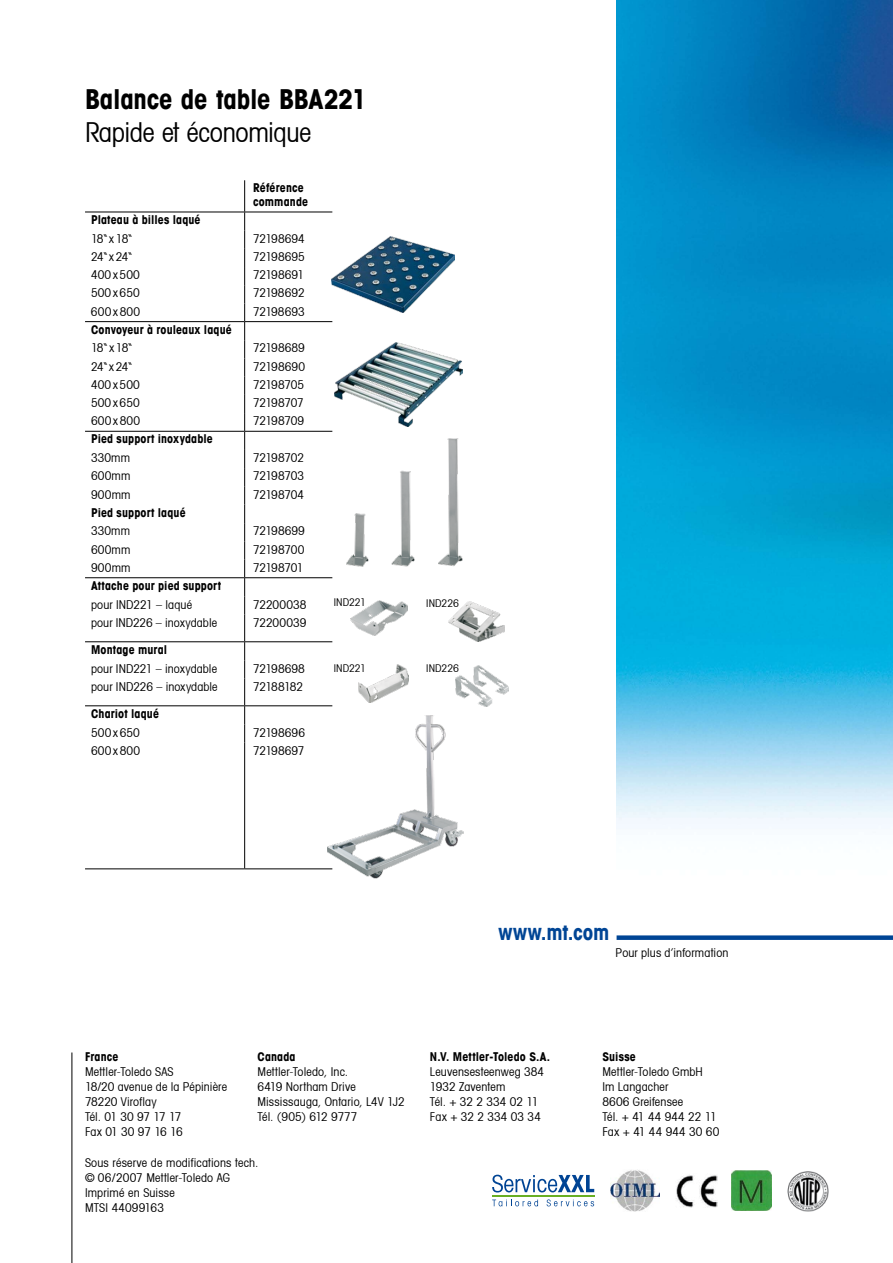
<style>
.page{position:relative;width:893px;height:1263px;background:#fff}
.page>*{position:absolute;margin:0;border:0;box-sizing:border-box;transform-origin:0 0}
.t1{font:700 condensed 27px "Avant Garde";letter-spacing:-.01em;color:#000}
.t2{font:condensed 27px "Avant Garde";letter-spacing:-.015em;color:#000}
.t3{font:700 condensed 21px "Avant Garde";letter-spacing:.01em;color:#004595}
.t4{font:condensed 12px/15px "Avant Garde";letter-spacing:.01em;color:#000}
.t5{font:700 condensed 12px/13.5px "Avant Garde";letter-spacing:.01em;color:#000}
.t6{font:condensed 12px "Avant Garde";letter-spacing:-.025em;color:#000}
.t7{font:condensed 12px "Avant Garde";letter-spacing:-.01em;color:#000}
.t8{font:condensed 12px "Avant Garde";letter-spacing:-.03em;color:#000}
.t9{font:condensed 12px "Avant Garde";letter-spacing:-.045em;color:#000}
.t10{font:condensed 10.5px "Avant Garde";letter-spacing:.005em;color:#000}
</style>
<div class="page">
<img style="left:617px;top:0;width:276px;height:829px">
<div style="left:617px;top:935px;width:276px;height:5px;background:#004595"></div>
<hr style="left:72px;top:1052px;width:1px;height:211px;background:#000">
<hr style="left:244px;top:180px;width:1px;height:32px;background:#000">
<hr style="left:85px;top:868px;width:160px;height:1px;background:#000">
<hr style="left:245px;top:212px;width:87px;height:1px;background:#000">
<hr style="left:85px;top:212px;width:160px;height:1px;background:#000">
<hr style="left:244px;top:743px;width:1px;height:125px;background:#000">
<hr style="left:245px;top:868px;width:87px;height:1px;background:#000">
<hr style="left:85px;top:321px;width:160px;height:1px;background:#000">
<hr style="left:245px;top:321px;width:87px;height:1px;background:#000">
<hr style="left:85px;top:431px;width:160px;height:1px;background:#000">
<hr style="left:245px;top:431px;width:87px;height:1px;background:#000">
<hr style="left:85px;top:577px;width:160px;height:1px;background:#000">
<hr style="left:245px;top:577px;width:87px;height:1px;background:#000">
<hr style="left:85px;top:641px;width:160px;height:1px;background:#000">
<hr style="left:245px;top:641px;width:87px;height:1px;background:#000">
<hr style="left:85px;top:705px;width:160px;height:1px;background:#000">
<hr style="left:245px;top:705px;width:87px;height:1px;background:#000">
<svg style="left:244px;top:212px;width:1px;height:531px"></svg>
<img style="left:787px;top:1171px;width:42px;height:40px">
<img style="left:676px;top:1174px;width:42px;height:33px">
<img style="left:731px;top:1170px;width:41px;height:41px">
<svg style="left:492px;top:1175px;width:102px;height:17px"></svg>
<svg style="left:492px;top:1199px;width:46px;height:7px"></svg>
<svg style="left:547px;top:1199px;width:47px;height:7px"></svg>
<hr style="left:492px;top:1196px;width:102px;height:1px;background:#69af23">
<img style="left:610px;top:1170px;width:50px;height:42px">
<img style="left:332px;top:236px;width:123px;height:76px">
<img style="left:335px;top:342px;width:128px;height:85px">
<img style="left:439px;top:438px;width:24px;height:128px">
<img style="left:350px;top:600px;width:58px;height:36px">
<img style="left:449px;top:602px;width:55px;height:39px">
<img style="left:359px;top:664px;width:49px;height:38px">
<img style="left:455px;top:666px;width:53px;height:40px">
<img style="left:391px;top:470px;width:24px;height:97px">
<img style="left:346px;top:513px;width:23px;height:54px">
<img style="left:327px;top:715px;width:136px;height:164px">
<h1 class="t1" style="left:85px;top:82px;width:283px">Balance de table BBA221</h1>
<h1 class="t2" style="left:85px;top:115px;width:228px">Rapide et économique</h1>
<p class="t5" style="left:253px;top:181px;width:57px">Référence commande</p>
<p class="t5" style="left:91px;top:213px;width:111px">Plateau à billes laqué</p>
<p class="t4" style="left:91px;top:231px;width:43px">18“ x18“</p>
<p class="t4" style="left:253px;top:231px;width:53px">72198694</p>
<p class="t4" style="left:91px;top:249px;width:43px">24“x 24“</p>
<p class="t4" style="left:253px;top:249px;width:53px">72198695</p>
<p class="t4" style="left:91px;top:267px;width:50px">400x500</p>
<p class="t7" style="left:253px;top:267px;width:52px">72198691</p>
<p class="t4" style="left:91px;top:285px;width:50px">500x650</p>
<p class="t4" style="left:253px;top:285px;width:52px">72198692</p>
<p class="t4" style="left:91px;top:304px;width:51px">600x800</p>
<p class="t4" style="left:253px;top:304px;width:53px">72198693</p>
<p class="t5" style="left:91px;top:322px;width:142px">Convoyeur à rouleaux laqué</p>
<p class="t4" style="left:91px;top:340px;width:43px">18“ x18“</p>
<p class="t4" style="left:253px;top:340px;width:53px">72198689</p>
<p class="t4" style="left:91px;top:359px;width:43px">24“x 24“</p>
<p class="t4" style="left:253px;top:359px;width:53px">72198690</p>
<p class="t4" style="left:91px;top:377px;width:50px">400x500</p>
<p class="t6" style="left:253px;top:377px;width:52px">72198705</p>
<p class="t4" style="left:91px;top:395px;width:50px">500x650</p>
<p class="t6" style="left:253px;top:395px;width:52px">72198707</p>
<p class="t4" style="left:91px;top:413px;width:51px">600x800</p>
<p class="t6" style="left:253px;top:414px;width:53px">72198709</p>
<p class="t5" style="left:91px;top:432px;width:123px">Pied support inoxydable</p>
<p class="t4" style="left:91px;top:450px;width:41px">330mm</p>
<p class="t6" style="left:253px;top:450px;width:51px">72198702</p>
<p class="t4" style="left:91px;top:468px;width:41px">600mm</p>
<p class="t6" style="left:253px;top:469px;width:53px">72198703</p>
<p class="t4" style="left:91px;top:486px;width:41px">900mm</p>
<p class="t6" style="left:253px;top:487px;width:53px">72198704</p>
<p class="t5" style="left:91px;top:505px;width:96px">Pied support laqué</p>
<p class="t4" style="left:91px;top:523px;width:41px">330mm</p>
<p class="t4" style="left:253px;top:523px;width:53px">72198699</p>
<p class="t4" style="left:91px;top:541px;width:41px">600mm</p>
<p class="t6" style="left:253px;top:542px;width:53px">72198700</p>
<p class="t4" style="left:91px;top:560px;width:41px">900mm</p>
<p class="t8" style="left:253px;top:560px;width:52px">72198701</p>
<p class="t5" style="left:91px;top:579px;width:132px">Attache pour pied support</p>
<p class="t4" style="left:91px;top:596px;width:102px">pour IND221 – laqué</p>
<p class="t4" style="left:253px;top:596px;width:55px">72200038</p>
<p class="t4" style="left:91px;top:615px;width:128px">pour IND226 – inoxydable</p>
<p class="t4" style="left:253px;top:615px;width:55px">72200039</p>
<p class="t5" style="left:91px;top:643px;width:78px">Montage mural</p>
<p class="t4" style="left:91px;top:660px;width:127px">pour IND22 1 – inoxydable</p>
<p class="t4" style="left:253px;top:660px;width:53px">72198698</p>
<p class="t4" style="left:91px;top:679px;width:128px">pour IND226 – inoxydable</p>
<p class="t9" style="left:253px;top:679px;width:50px">72188182</p>
<p class="t5" style="left:91px;top:707px;width:69px">Chariot laqué</p>
<p class="t4" style="left:91px;top:724px;width:50px">500x650</p>
<p class="t4" style="left:253px;top:724px;width:53px">72198696</p>
<p class="t4" style="left:91px;top:743px;width:51px">600x800</p>
<p class="t7" style="left:253px;top:743px;width:53px">72198697</p>
<p class="t10" style="left:334px;top:595px;width:34px">IND221</p>
<p class="t10" style="left:426px;top:596px;width:34px">IND226</p>
<p class="t10" style="left:334px;top:661px;width:34px">IND221</p>
<p class="t10" style="left:426px;top:661px;width:34px">IND226</p>
<h2 class="t3" style="left:498px;top:919px;width:113px">www.mt.com</h2>
<p class="t4" style="left:616px;top:945px;width:114px">Pour plus d’information</p>
<p class="t5" style="left:85px;top:1050px;width:35px">France</p>
<p class="t4" style="left:85px;top:1064px;width:144px">Mettler-Toledo SAS<br>18/20 avenue de la Pépinière<br>78220 Viroflay<br>Tél. 01 30 97 17 17<br>Fax 01 30 97 16 16</p>
<p class="t5" style="left:257px;top:1050px;width:40px">Canada</p>
<p class="t4" style="left:257px;top:1064px;width:147px">Mettler-Toledo, Inc.<br>6419 Northam Drive<br>Mississauga, Ontario, L4V 1J2<br>Tél. (905) 612 9777</p>
<p class="t4" style="left:85px;top:1154px;width:175px">Sous réserve de modifications tech. © 06/2007 Mettler-Toledo AG<br>Imprimé en Suisse<br>MTSI 44099163</p>
<p class="t5" style="left:430px;top:1050px;width:122px">N.V. Mettler-Toledo S.A.</p>
<p class="t4" style="left:430px;top:1064px;width:116px">Leuvensesteenweg 384<br>1932 Zaventem<br>Tél. + 32 2 334 02 11<br>Fax + 32 2 334 03 34</p>
<p class="t5" style="left:602px;top:1050px;width:35px">Suisse</p>
<p class="t4" style="left:602px;top:1064px;width:118px">Mettler-Toledo GmbH<br>Im Langacher<br>8606 Greifensee<br>Tél. + 41 44 944 22 11<br>Fax + 41 44 944 30 60</p>
</div>
